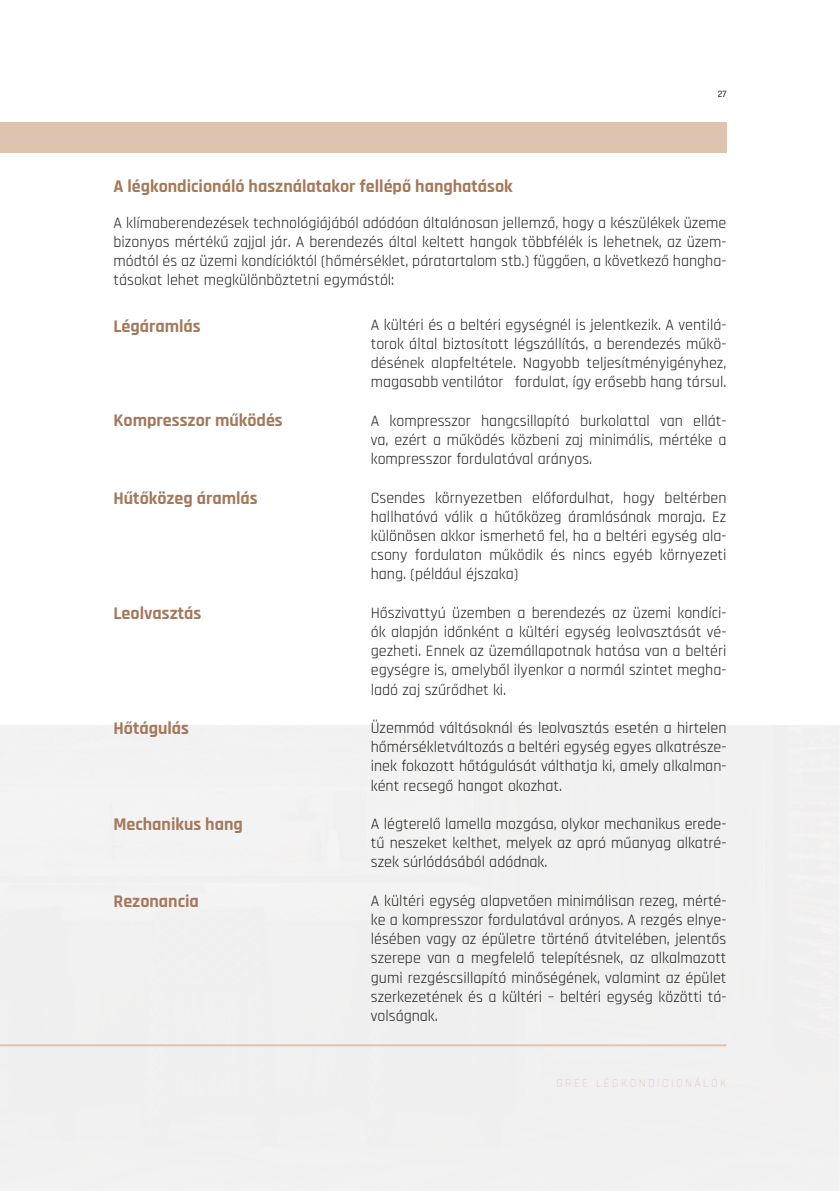
<style>
.page{position:relative;width:840px;height:1191px;background:#fff}
.page>*{position:absolute;margin:0;border:0;box-sizing:border-box;transform-origin:0 0}
.t1{font:700 18px "Rajdhani";color:#a4785a}
.t2{font:700 18px "Rajdhani";color:#a47859}
.t3{font:16px/19.2px "Rajdhani";color:#1d1d1b;text-align:justify}
.t4{font:300 12px "Rajdhani";letter-spacing:.2em;color:#ddc4b0}
.t5{font:500 9.8px "Rajdhani";color:#13120e}
</style>
<div class="page">
<hr style="left:0;top:1044px;width:726px;height:2px;background:#ddc4b0">
<div style="left:0;top:122px;width:726px;height:30px;background:#ddc4b0"></div>
<p class="t5" style="left:717px;top:88px;width:10px">27</p>
<p class="t2" style="left:113px;top:175px;width:400px">A légkondicionáló használatakor fellépő hanghatások</p>
<p class="t3" style="left:113px;top:213px;width:614px">A klímaberendezések technológiájából adódóan általánosan jellemző, hogy a készülékek üzeme bizonyos mértékű zajjal jár. A berendezés által keltett hangok többfélék is lehetnek, az üzem&shy;módtól és az üzemi kondícióktól (hőmérséklet, páratartalom stb.) függően, a következő hangha&shy;tásokat lehet megkülönböztetni egymástól:</p>
<p class="t3" style="left:370px;top:315px;width:357px">A kültéri és a beltéri egységnél is jelentkezik. A ventilá&shy;torok által biztosított légszállítás, a berendezés műkö&shy;désének alapfeltétele. Nagyobb teljesítményigényhez, magasabb ventilátor fordulat, így erősebb hang társul.</p>
<p class="t3" style="left:370px;top:411px;width:357px">A kompresszor hangcsillapító burkolattal van ellát&shy;va, ezért a működés közbeni zaj minimális, mértéke a kompresszor fordulatával arányos.</p>
<p class="t3" style="left:370px;top:488px;width:357px">Csendes környezetben előfordulhat, hogy beltérben hallhatóvá válik a hűtőközeg áramlásának moraja. Ez különösen akkor ismerhető fel, ha a beltéri egység ala&shy;csony fordulaton működik és nincs egyéb környezeti hang. (például éjszaka)</p>
<p class="t3" style="left:370px;top:603px;width:357px">Hőszivattyú üzemben a berendezés az üzemi kondíci&shy;ók alapján időnként a kültéri egység leolvasztását vé&shy;gezheti. Ennek az üzemállapotnak hatása van a beltéri egységre is, amelyből ilyenkor a normál szintet megha&shy;ladó zaj szűrődhet ki.</p>
<p class="t3" style="left:370px;top:719px;width:357px">Üzemmód váltásoknál és leolvasztás esetén a hirtelen hőmérsékletváltozás a beltéri egység egyes alkatrésze&shy;inek fokozott hőtágulását válthatja ki, amely alkalman&shy;ként recsegő hangot okozhat.</p>
<p class="t3" style="left:370px;top:815px;width:357px">A légterelő lamella mozgása, olykor mechanikus erede&shy;tű neszeket kelthet, melyek az apró műanyag alkatré&shy;szek súrlódásából adódnak.</p>
<p class="t3" style="left:370px;top:891px;width:357px">A kültéri egység alapvetően minimálisan rezeg, mérté&shy;ke a kompresszor fordulatával arányos. A rezgés elnye&shy;lésében vagy az épületre történő átvitelében, jelentős szerepe van a megfelelő telepítésnek, az alkalmazott gumi rezgéscsillapító minőségének, valamint az épület szerkezetének és a kültéri – beltéri egység közötti tá&shy;volságnak.</p>
<p class="t1" style="left:113px;top:315px;width:89px">Légáramlás</p>
<p class="t1" style="left:113px;top:409px;width:171px">Kompresszor működés</p>
<p class="t1" style="left:113px;top:487px;width:146px">Hűtőközeg áramlás</p>
<p class="t1" style="left:113px;top:602px;width:89px">Leolvasztás</p>
<p class="t1" style="left:113px;top:717px;width:77px">Hőtágulás</p>
<p class="t1" style="left:113px;top:813px;width:131px">Mechanikus hang</p>
<p class="t1" style="left:113px;top:890px;width:87px">Rezonancia</p>
<p class="t4" style="left:556px;top:1076px;width:171px">GREE LÉGKONDICIONÁLÓK</p>
</div>
